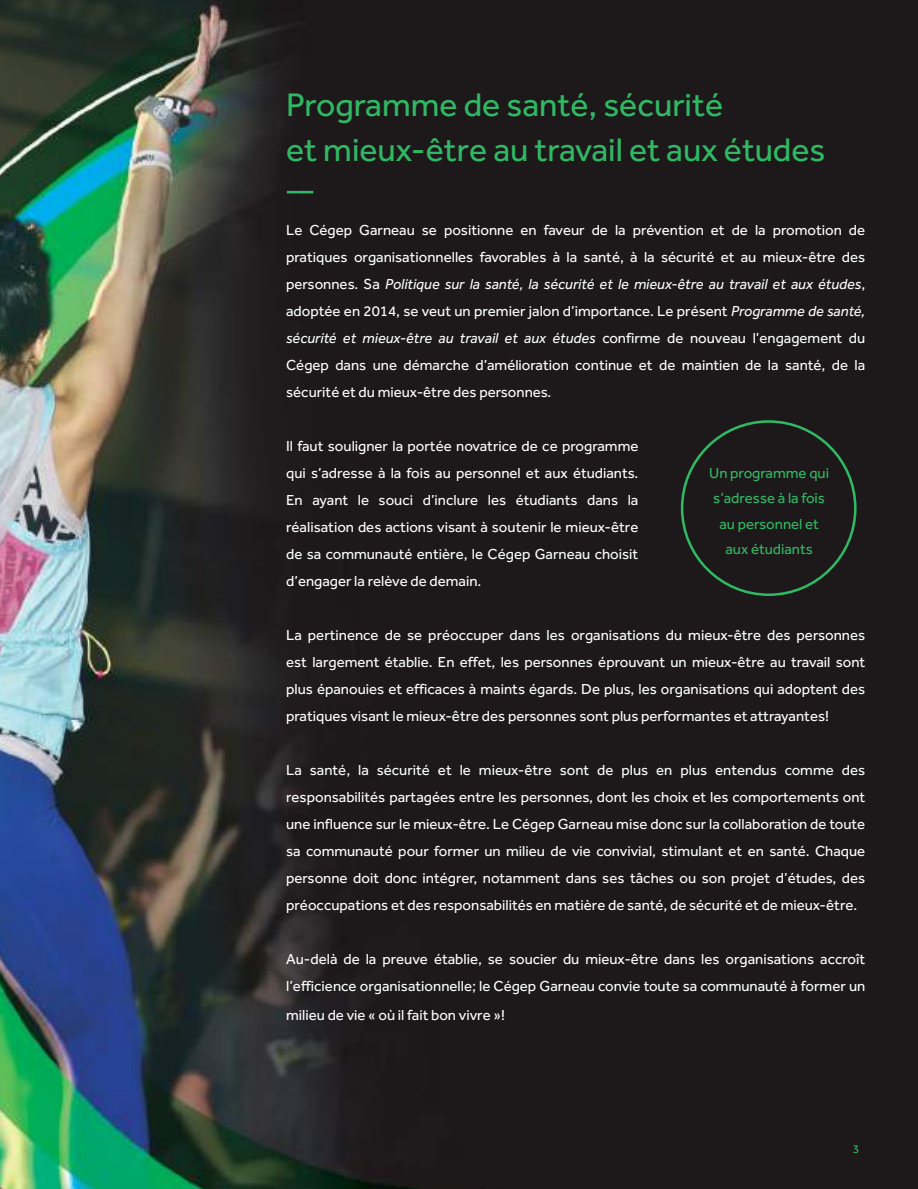
<style>
.page{position:relative;width:918px;height:1189px;background:#fff}
.page>*{position:absolute;margin:0;border:0;box-sizing:border-box;transform-origin:0 0}
.t1{font:33.75px/45px "Effra";color:#30b964}
.t2{font:15px/27px "Effra";color:#fff;text-align:justify}
.t3{font:15px/25.5px "Effra";color:#30b964;text-align:center}
.t4{font:12px "Effra";color:#30b964}
.s1{font-style:italic}
</style>
<div class="page">
<img style="left:0;top:0;width:918px;height:1188px">
<hr style="left:287px;top:191px;width:26px;height:2px;background:#30b964">
<h1 class="t1" style="left:286px;top:81px;width:541px">Programme de santé, sécurité<br>et mieux-être au travail et aux études</h1>
<p class="t2" style="left:286px;top:216px;width:581px">Le Cégep Garneau se positionne en faveur de la prévention et de la promotion de pratiques organisationnelles favorables à la santé, à la sécurité et au mieux-être des personnes. Sa <span class="s1">Politique sur la santé, la sécurité et le mieux-être au travail et aux études</span>, adoptée en 2014, se veut un premier jalon d’importance. Le présent <span class="s1">Programme de santé, sécurité et mieux-être au travail et aux études</span> confirme de nouveau l’engagement du Cégep dans une démarche d’amélioration continue et de maintien de la santé, de la sécurité et du mieux-être des personnes.</p>
<p class="t2" style="left:286px;top:432px;width:354px">Il faut souligner la portée novatrice de ce programme qui s’adresse à la fois au personnel et aux étudiants.<br>En ayant le souci d’inclure les étudiants dans la réalisation des actions visant à soutenir le mieux-être de sa communauté entière, le Cégep Garneau choisit d’engager la relève de demain.</p>
<p class="t3" style="left:709px;top:460px;width:121px">Un programme qui s’adresse à la fois au personnel et aux étudiants</p>
<p class="t2" style="left:286px;top:621px;width:581px">La pertinence de se préoccuper dans les organisations du mieux-être des personnes est largement établie. En effet, les personnes éprouvant un mieux-être au travail sont plus épanouies et efficaces à maints égards. De plus, les organisations qui adoptent des pratiques visant le mieux-être des personnes sont plus performantes et attrayantes!</p>
<p class="t2" style="left:286px;top:756px;width:581px">La santé, la sécurité et le mieux-être sont de plus en plus entendus comme des responsabilités partagées entre les personnes, dont les choix et les comportements ont une influence sur le mieux-être. Le Cégep Garneau mise donc sur la collaboration de toute sa communauté pour former un milieu de vie convivial, stimulant et en santé. Chaque personne doit donc intégrer, notamment dans ses tâches ou son projet d’études, des préoccupations et des responsabilités en matière de santé, de sécurité et de mieux-être.</p>
<p class="t2" style="left:286px;top:945px;width:581px">Au-delà de la preuve établie, se soucier du mieux-être dans les organisations accroît l’efficience organisationnelle; le Cégep Garneau convie toute sa communauté à former un</p>
<p class="t2" style="left:286px;top:1000px;width:220px">milieu de vie « où il fait bon vivre »!</p>
<p class="t4" style="left:853px;top:1141px;width:8px">3</p>
</div>
